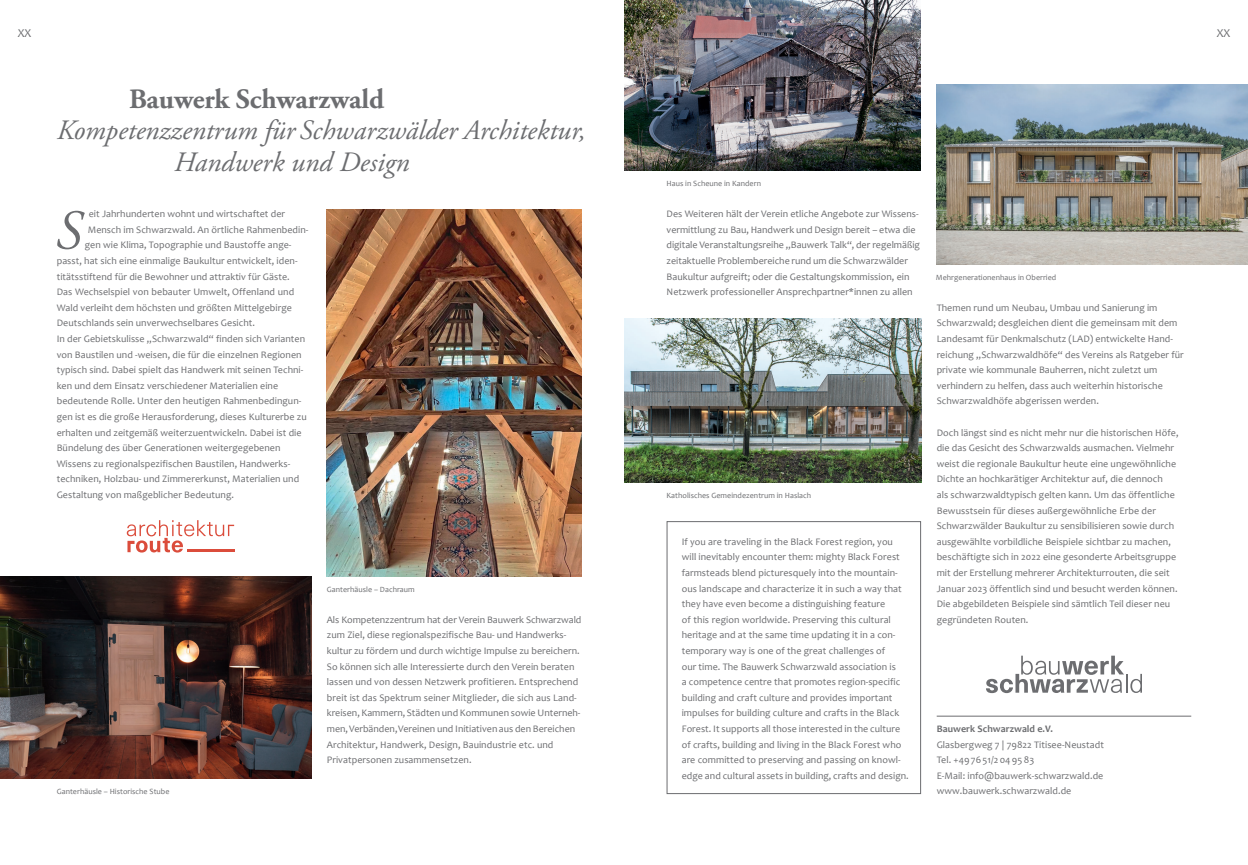
<style>
.page{position:relative;width:1248px;height:865px;background:#fff}
.page>*{position:absolute;margin:0;border:0;box-sizing:border-box;transform-origin:0 0}
.t1{font:italic 55.8px "Adobe Garamond Pro";color:#6c6d70}
.t2{font:italic 28px/31.2px "Adobe Garamond Pro";color:#6c6d70}
.t3{font:700 28px "Adobe Garamond Pro";letter-spacing:-.005em;color:#6c6d70}
.t4{font:12px "Candara";color:#6c6d70}
.t5{font:10px/15.6px "Candara";letter-spacing:.005em;color:#6c6d70}
.t6{font:700 10px "Candara";letter-spacing:.005em;color:#6c6d70}
.t7{font:8px "Candara";letter-spacing:.005em;color:#6c6d70}
</style>
<div class="page">
<hr style="left:936px;top:716px;width:255px;height:1px;background:#6c6d70">
<div style="left:666px;top:521px;width:255px;height:273px;border:1px solid #6c6d70"></div>
<svg style="left:986px;top:655px;width:155px;height:38px"></svg>
<img style="left:327px;top:209px;width:254px;height:367px">
<img style="left:0;top:576px;width:311px;height:202px">
<img style="left:624px;top:0;width:296px;height:170px">
<img style="left:624px;top:318px;width:297px;height:164px">
<img style="left:936px;top:85px;width:311px;height:179px">
<svg style="left:127px;top:520px;width:107px;height:32px"></svg>
<hr style="left:187px;top:549px;width:47px;height:3px;background:#db4c3b">
<p class="t4" style="left:14px;top:26px;width:19px">188XX</p>
<p class="t4" style="left:1216px;top:26px;width:19px">189</p>
<p class="t4" style="left:1216px;top:26px;width:15px">XX</p>
<h2 class="t3" style="left:129px;top:83px;width:256px">Bauwerk Schwarzwald</h2>
<h2 class="t2" style="left:174px;top:116px;width:413px;text-indent:-117px">Kompetenzzentrum für Schwarzwälder Architektur,<br>Handwerk und Design</h2>
<p class="t5" style="left:89px;top:206px;width:198px">eit Jahrhunderten wohnt und wirtschaftet der</p>
<p class="t5" style="left:88px;top:222px;width:222px">Mensch im Schwarzwald. An örtliche Rahmenbedin-</p>
<p class="t5" style="left:85px;top:237px;width:208px">gen wie Klima, Topographie und Baustoffe ange-</p>
<p class="t5" style="left:57px;top:253px;width:242px">passt, hat sich eine einmalige Baukultur entwickelt, iden-</p>
<p class="t5" style="left:57px;top:268px;width:234px">titätsstiftend für die Bewohner und attraktiv für Gäste.</p>
<p class="t5" style="left:57px;top:284px;width:239px">Das Wechselspiel von bebauter Umwelt, Offenland und</p>
<p class="t5" style="left:57px;top:300px;width:237px">Wald verleiht dem höchsten und größten Mittelgebirge</p>
<p class="t5" style="left:57px;top:315px;width:200px">Deutschlands sein unverwechselbares Gesicht.</p>
<p class="t5" style="left:57px;top:331px;width:250px">In der Gebietskulisse „Schwarzwald“ finden sich Varianten</p>
<p class="t5" style="left:57px;top:346px;width:246px">von Baustilen und -weisen, die für die einzelnen Regionen</p>
<p class="t5" style="left:57px;top:362px;width:248px">typisch sind. Dabei spielt das Handwerk mit seinen Techni-</p>
<p class="t5" style="left:57px;top:378px;width:223px">ken und dem Einsatz verschiedener Materialien eine</p>
<p class="t5" style="left:57px;top:393px;width:246px">bedeutende Rolle. Unter den heutigen Rahmenbedingun-</p>
<p class="t5" style="left:57px;top:409px;width:251px">gen ist es die große Herausforderung, dieses Kulturerbe zu</p>
<p class="t5" style="left:57px;top:424px;width:246px">erhalten und zeitgemäß weiterzuentwickeln. Dabei ist die</p>
<p class="t5" style="left:57px;top:440px;width:225px">Bündelung des über Generationen weitergegebenen</p>
<p class="t5" style="left:57px;top:456px;width:235px">Wissens zu regionalspezifischen Baustilen, Handwerks-</p>
<p class="t5" style="left:57px;top:471px;width:244px">techniken, Holzbau- und Zimmererkunst, Materialien und</p>
<p class="t5" style="left:57px;top:487px;width:179px">Gestaltung von maßgeblicher Bedeutung.</p>
<h1 class="t1" style="left:55px;top:197px;width:28px">S</h1>
<p class="t7" style="left:57px;top:787px;width:114px">Ganterhäusle – Historische Stube</p>
<p class="t7" style="left:327px;top:584px;width:89px">Ganterhäusle – Dachraum</p>
<p class="t5" style="left:327px;top:611px;width:256px">Als Kompetenzzentrum hat der Verein Bauwerk Schwarzwald zum Ziel, diese regionalspezifische Bau- und Handwerks&shy;kultur zu fördern und durch wichtige Impulse zu bereichern.<br>So können sich alle Interessierte durch den Verein beraten lassen und von dessen Netzwerk profitieren. Entsprechend breit ist das Spektrum seiner Mitglieder, die sich aus Land-- kreisen, Kammern, Städten und Kommunen sowie Unterneh-- men, Verbänden, Vereinen und Initiativen aus den Bereichen Architektur, Handwerk, Design, Bauindustrie etc. und Privatpersonen zusammensetzen.</p>
<p class="t7" style="left:666px;top:179px;width:96px">Haus in Scheune in Kandern</p>
<p class="t5" style="left:666px;top:206px;width:255px">Des Weiteren hält der Verein etliche Angebote zur Wissens&shy;vermittlung zu Bau, Handwerk und Design bereit – etwa die digitale Veranstaltungsreihe „Bauwerk Talk“, der regelmäßig zeitaktuelle Problembereiche rund um die Schwarzwälder Baukultur aufgreift; oder die Gestaltungskommission, ein Netzwerk professioneller Ansprechpartner*innen zu allen</p>
<p class="t7" style="left:666px;top:490px;width:146px">Katholisches Gemeindezentrum in Haslach</p>
<p class="t5" style="left:681px;top:534px;width:228px">If you are traveling in the Black Forest region, you will inevitably encounter them: mighty Black Forest farmsteads blend picturesquely into the mountain&shy;ous landscape and characterize it in such a way that they have even become a distinguishing feature<br>of this region worldwide. Preserving this cultural heritage and at the same time updating it in a con-- temporary way is one of the great challenges of<br>our time. The Bauwerk Schwarzwald association is<br>a competence centre that promotes region-specific building and craft culture and provides important impulses for building culture and crafts in the Black Forest. It supports all those interested in the culture of crafts, building and living in the Black Forest who are committed to preserving and passing on knowl&shy;edge and cultural assets in building, crafts and design.</p>
<p class="t7" style="left:935px;top:272px;width:122px">Mehrgenerationenhaus in Oberried</p>
<p class="t5" style="left:936px;top:300px;width:248px">Themen rund um Neubau, Umbau und Sanierung im Schwarzwald; desgleichen dient die gemeinsam mit dem Landesamt für Denkmalschutz (LAD) entwickelte Hand&shy;reichung „Schwarzwaldhöfe“ des Vereins als Ratgeber für private wie kommunale Bauherren, nicht zuletzt um verhindern zu helfen, dass auch weiterhin historische Schwarzwaldhöfe abgerissen werden.</p>
<p class="t5" style="left:936px;top:424px;width:243px">Doch längst sind es nicht mehr nur die historischen Höfe, die das Gesicht des Schwarzwalds ausmachen. Vielmehr weist die regionale Baukultur heute eine ungewöhnliche Dichte an hochkarätiger Architektur auf, die dennoch<br>als schwarzwaldtypisch gelten kann. Um das öffentliche Bewusstsein für dieses außergewöhnliche Erbe der Schwarzwälder Baukultur zu sensibilisieren sowie durch ausgewählte vorbildliche Beispiele sichtbar zu machen, beschäftigte sich in 2022 eine gesonderte Arbeitsgruppe mit der Erstellung mehrerer Architekturrouten, die seit Januar 2023 öffentlich sind und besucht werden können.<br>Die abgebildeten Beispiele sind sämtlich Teil dieser neu gegründeten Routen.</p>
<p class="t6" style="left:936px;top:722px;width:118px">Bauwerk Schwarzwald e.V.</p>
<p class="t5" style="left:936px;top:736px;width:169px">Glasbergweg 7 | 79822 Titisee-Neustadt Tel. +497651/2049583<br>E-Mail: info@bauwerk-schwarzwald.de www.bauwerk.schwarzwald.de</p>
</div>
